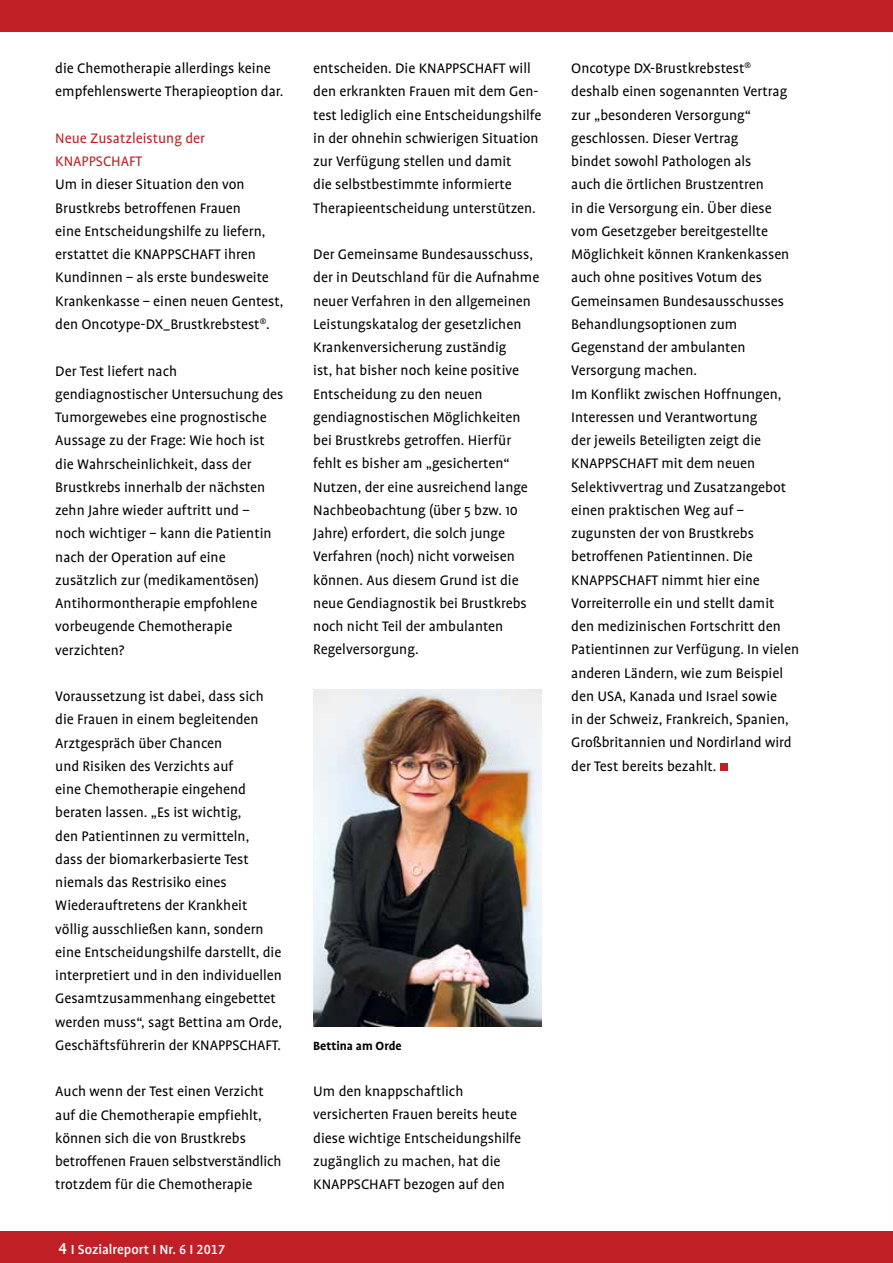
<style>
.page{position:relative;width:893px;height:1263px;background:#fff}
.page>*{position:absolute;margin:0;border:0;box-sizing:border-box;transform-origin:0 0}
.t1{font:15.75px/23.2px "Profile";color:#000}
.t2{font:15.75px/23.2px "Profile";color:#c11f26}
.t3{font:500 15px "Profile";color:#fff}
.t4{font:700 13.5px "Profile";color:#000}
.s1{font-family:"Profile NO";font-size:18px}
.s2{font-family:"Profile NO"}
</style>
<div class="page">
<div style="left:0;top:0;width:893px;height:32px;background:#c11f26"></div>
<div style="left:0;top:1231px;width:893px;height:32px;background:#c11f26"></div>
<div style="left:720px;top:764px;width:7px;height:7px;background:#c11f26"></div>
<img style="left:313px;top:690px;width:229px;height:337px">
<p class="t1" style="left:55px;top:57px;width:230px">die Chemotherapie allerdings keine empfehlenswerte Therapieoption dar.</p>
<p class="t2" style="left:55px;top:127px;width:151px">Neue Zusatzleistung der<br>KNAPPSCHAFT</p>
<p class="t1" style="left:55px;top:173px;width:230px">Um in dieser Situation den von Brustkrebs betroffenen Frauen<br>eine Entscheidungshilfe zu liefern, erstattet die KNAPPSCHAFT ihren Kundinnen – als erste bundesweite Krankenkasse – einen neuen Gentest, den Oncotype-DX_Brustkrebstest<sup>®</sup>.</p>
<p class="t1" style="left:55px;top:359px;width:230px">Der Test liefert nach gendiagnostischer Untersuchung des<br>Tumorgewebes eine prognostische<br>Aussage zu der Frage: Wie hoch ist die Wahrscheinlichkeit, dass der<br>Brustkrebs innerhalb der nächsten zehn Jahre wieder auftritt und – noch wichtiger – kann die Patientin nach der Operation auf eine zusätzlich zur (medikamentösen)<br>Antihormontherapie empfohlene vorbeugende Chemotherapie verzichten?</p>
<p class="t1" style="left:55px;top:685px;width:228px">Voraussetzung ist dabei, dass sich die Frauen in einem begleitenden Arztgespräch über Chancen<br>und Risiken des Verzichts auf<br>eine Chemotherapie eingehend beraten lassen. „Es ist wichtig,<br>den Patientinnen zu vermitteln,<br>dass der biomarkerbasierte Test niemals das Restrisiko eines Wiederauftretens der Krankheit völlig ausschließen kann, sondern eine Entscheidungshilfe darstellt, die interpretiert und in den individuellen Gesamtzusammenhang eingebettet werden muss“, sagt Bettina am Orde, Geschäftsführerin der KNAPPSCHAFT.</p>
<p class="t1" style="left:55px;top:1080px;width:228px">Auch wenn der Test einen Verzicht auf die Chemotherapie empfiehlt, können sich die von Brustkrebs betroffenen Frauen selbstverständlich trotzdem für die Chemotherapie</p>
<p class="t3" style="left:58px;top:1241px;width:168px"><span class="s1">4</span> I Sozialreport I Nr. <span class="s2">6</span> I <span class="s2">2017</span></p>
<p class="t1" style="left:313px;top:57px;width:230px">entscheiden. Die KNAPPSCHAFT will den erkrankten Frauen mit dem Gen&shy;test lediglich eine Entscheidungshilfe in der ohnehin schwierigen Situation zur Verfügung stellen und damit<br>die selbstbestimmte informierte Therapieentscheidung unterstützen.</p>
<p class="t1" style="left:313px;top:243px;width:228px">Der Gemeinsame Bundesausschuss, der in Deutschland für die Aufnahme neuer Verfahren in den allgemeinen<br>Leistungskatalog der gesetzlichen<br>Krankenversicherung zuständig<br>ist, hat bisher noch keine positive<br>Entscheidung zu den neuen gendiagnostischen Möglichkeiten bei Brustkrebs getroffen. Hierfür fehlt es bisher am „gesicherten“<br>Nutzen, der eine ausreichend lange<br>Nachbeobachtung (über 5 bzw. 10<br>Jahre) erfordert, die solch junge<br>Verfahren (noch) nicht vorweisen können. Aus diesem Grund ist die neue Gendiagnostik bei Brustkrebs noch nicht Teil der ambulanten<br>Regelversorgung.</p>
<p class="t4" style="left:313px;top:1039px;width:90px">Bettina am Orde</p>
<p class="t1" style="left:313px;top:1080px;width:209px">Um den knappschaftlich versicherten Frauen bereits heute diese wichtige Entscheidungshilfe zugänglich zu machen, hat die<br>KNAPPSCHAFT bezogen auf den</p>
<p class="t1" style="left:571px;top:57px;width:229px">Oncotype DX-Brustkrebstest<sup>® </sup>deshalb einen sogenannten Vertrag zur „besonderen Versorgung“ geschlossen. Dieser Vertrag<br>bindet sowohl Pathologen als<br>auch die örtlichen Brustzentren<br>in die Versorgung ein. Über diese vom Gesetzgeber bereitgestellte<br>Möglichkeit können Krankenkassen auch ohne positives Votum des<br>Gemeinsamen Bundesausschusses<br>Behandlungsoptionen zum<br>Gegenstand der ambulanten<br>Versorgung machen.<br>Im Konflikt zwischen Hoffnungen,<br>Interessen und Verantwortung<br>der jeweils Beteiligten zeigt die<br>KNAPPSCHAFT mit dem neuen<br>Selektivvertrag und Zusatzangebot einen praktischen Weg auf – zugunsten der von Brustkrebs betroffenen Patientinnen. Die<br>KNAPPSCHAFT nimmt hier eine<br>Vorreiterrolle ein und stellt damit den medizinischen Fortschritt den<br>Patientinnen zur Verfügung. In vielen anderen Ländern, wie zum Beispiel den USA, Kanada und Israel sowie<br>in der Schweiz, Frankreich, Spanien,<br>Großbritannien und Nordirland wird der Test bereits bezahlt.</p>
</div>
